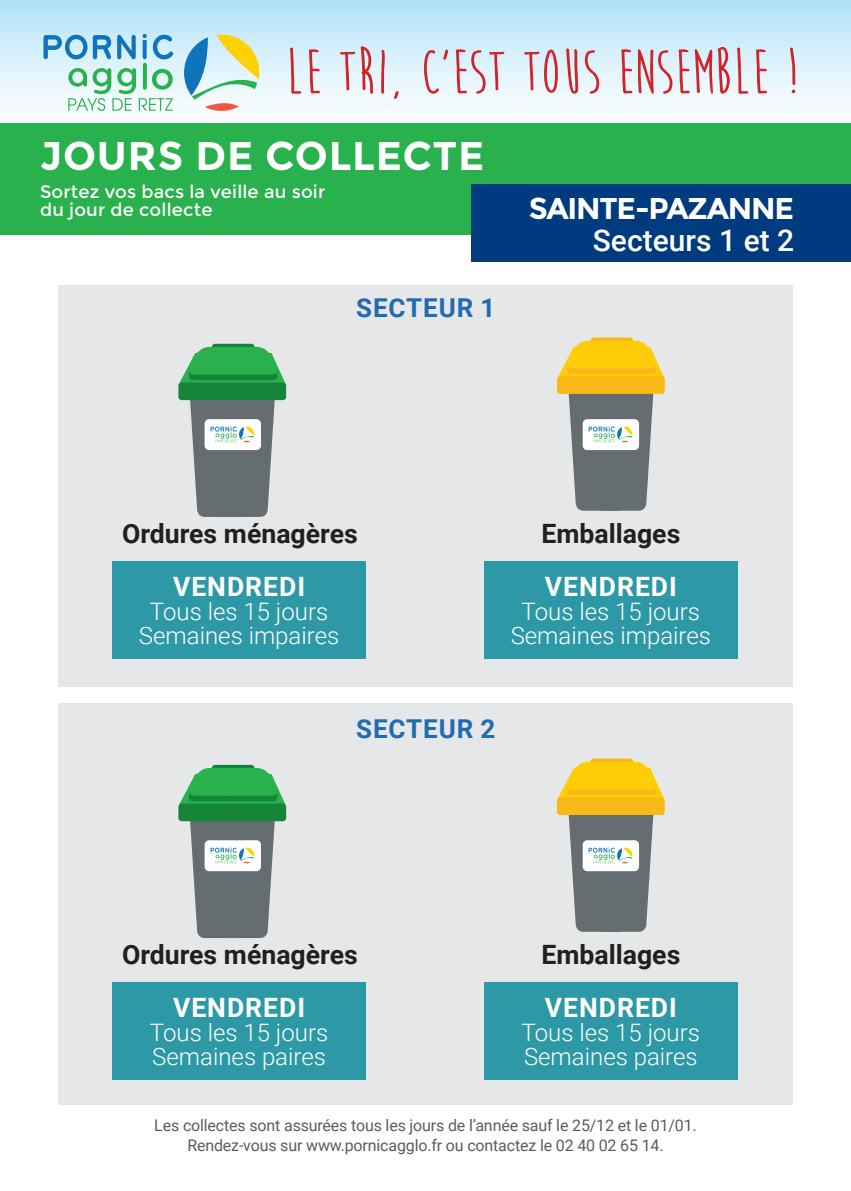
<style>
.page{position:relative;width:851px;height:1191px;background:#fff}
.page>*{position:absolute;margin:0;border:0;box-sizing:border-box;transform-origin:0 0}
.t1{font:700 64px "Moon Flower";color:#d1232a}
.t2{font:700 40px "Montserrat";letter-spacing:.02em;color:#fff}
.t3{font:700 30px "Montserrat";letter-spacing:-.04em;color:#fff}
.t4{font:500 30px "Roboto";color:#fff}
.t5{font:700 26.6px "Roboto";color:#231f20}
.t6{font:700 26.6px "Roboto";letter-spacing:.035em;color:#fff}
.t7{font:700 26px "Roboto";letter-spacing:.035em;color:#216bb2}
.t8{font:300 24px "Roboto";color:#fff}
.t9{font:18px "Montserrat";letter-spacing:.01em;color:#fff}
.t10{font:16px "Roboto";letter-spacing:-.01em;color:#5a5c5e}
</style>
<div class="page">
<div style="left:58px;top:285px;width:734px;height:401px;background:#e6e7e9"></div>
<div style="left:58px;top:703px;width:734px;height:401px;background:#e6e7e9"></div>
<svg style="left:0;top:0;width:850px;height:124px"></svg>
<div style="left:0;top:124px;width:850px;height:111px;background:#29b14d"></div>
<div style="left:472px;top:184px;width:378px;height:78px;background:#013b7f"></div>
<svg style="left:43px;top:34px;width:130px;height:77px"></svg>
<svg style="left:184px;top:35px;width:75px;height:76px"></svg>
<div style="left:112px;top:561px;width:254px;height:98px;background:#2d99a6"></div>
<div style="left:112px;top:982px;width:254px;height:98px;background:#2d99a6"></div>
<div style="left:484px;top:561px;width:253px;height:98px;background:#2d99a6"></div>
<div style="left:484px;top:982px;width:253px;height:98px;background:#2d99a6"></div>
<div style="left:178px;top:382px;width:108px;height:18px;background:#158539;border-radius:3px"></div>
<div style="left:212px;top:344px;width:42px;height:6px;background:#158539;border-radius:3px"></div>
<svg style="left:179px;top:347px;width:107px;height:37px"></svg>
<svg style="left:190px;top:400px;width:85px;height:117px;background:#888f91"></svg>
<div style="left:178px;top:803px;width:108px;height:18px;background:#158539;border-radius:3px"></div>
<div style="left:212px;top:765px;width:42px;height:6px;background:#158539;border-radius:3px"></div>
<svg style="left:179px;top:768px;width:107px;height:37px"></svg>
<svg style="left:190px;top:821px;width:85px;height:117px;background:#888f91"></svg>
<div style="left:557px;top:376px;width:107px;height:18px;background:#f8b916;border-radius:3px"></div>
<div style="left:590px;top:337px;width:43px;height:7px;background:#f8b916;border-radius:3px"></div>
<svg style="left:557px;top:341px;width:107px;height:37px"></svg>
<svg style="left:568px;top:393px;width:85px;height:117px;background:#899090"></svg>
<div style="left:557px;top:797px;width:107px;height:18px;background:#f8b916;border-radius:3px"></div>
<div style="left:590px;top:758px;width:43px;height:7px;background:#f8b916;border-radius:3px"></div>
<svg style="left:557px;top:761px;width:107px;height:38px"></svg>
<svg style="left:568px;top:815px;width:85px;height:116px;background:#898f91"></svg>
<p class="t1" style="left:285px;top:39px;width:514px">LE TRI, C’EST TOUS ENSEMBLE !</p>
<p class="t2" style="left:40px;top:132px;width:445px">JOURS DE COLLECTE</p>
<p class="t9" style="left:40px;top:182px;width:286px">Sortez vos bacs la veille au soir</p>
<p class="t9" style="left:40px;top:200px;width:174px">du jour de collecte</p>
<p class="t7" style="left:356px;top:289px;width:141px">SECTEUR 1</p>
<p class="t3" style="left:528px;top:191px;width:267px">SAINTE-PAZANNE</p>
<p class="t4" style="left:592px;top:219px;width:203px">Secteurs 1 et 2</p>
<p class="t5" style="left:122px;top:514px;width:237px">Ordures ménagères</p>
<p class="t6" style="left:173px;top:568px;width:134px">VENDREDI</p>
<p class="t8" style="left:150px;top:595px;width:180px">Tous les 15 jours</p>
<p class="t8" style="left:139px;top:619px;width:202px">Semaines impaires</p>
<p class="t5" style="left:541px;top:514px;width:140px">Emballages</p>
<p class="t6" style="left:544px;top:568px;width:134px">VENDREDI</p>
<p class="t8" style="left:521px;top:595px;width:180px">Tous les 15 jours</p>
<p class="t8" style="left:510px;top:619px;width:202px">Semaines impaires</p>
<p class="t7" style="left:356px;top:710px;width:141px">SECTEUR 2</p>
<p class="t5" style="left:122px;top:935px;width:237px">Ordures ménagères</p>
<p class="t6" style="left:173px;top:989px;width:134px">VENDREDI</p>
<p class="t8" style="left:150px;top:1016px;width:180px">Tous les 15 jours</p>
<p class="t8" style="left:152px;top:1040px;width:175px">Semaines paires</p>
<p class="t5" style="left:541px;top:935px;width:140px">Emballages</p>
<p class="t6" style="left:544px;top:989px;width:134px">VENDREDI</p>
<p class="t8" style="left:521px;top:1016px;width:180px">Tous les 15 jours</p>
<p class="t8" style="left:524px;top:1040px;width:175px">Semaines paires</p>
<p class="t10" style="left:154px;top:1114px;width:544px">Les collectes sont assurées tous les jours de l’année sauf le 25/12 et le 01/01.</p>
<p class="t10" style="left:187px;top:1134px;width:477px">Rendez-vous sur www.pornicagglo.fr ou contactez le 02 40 02 65 14.</p>
</div>
